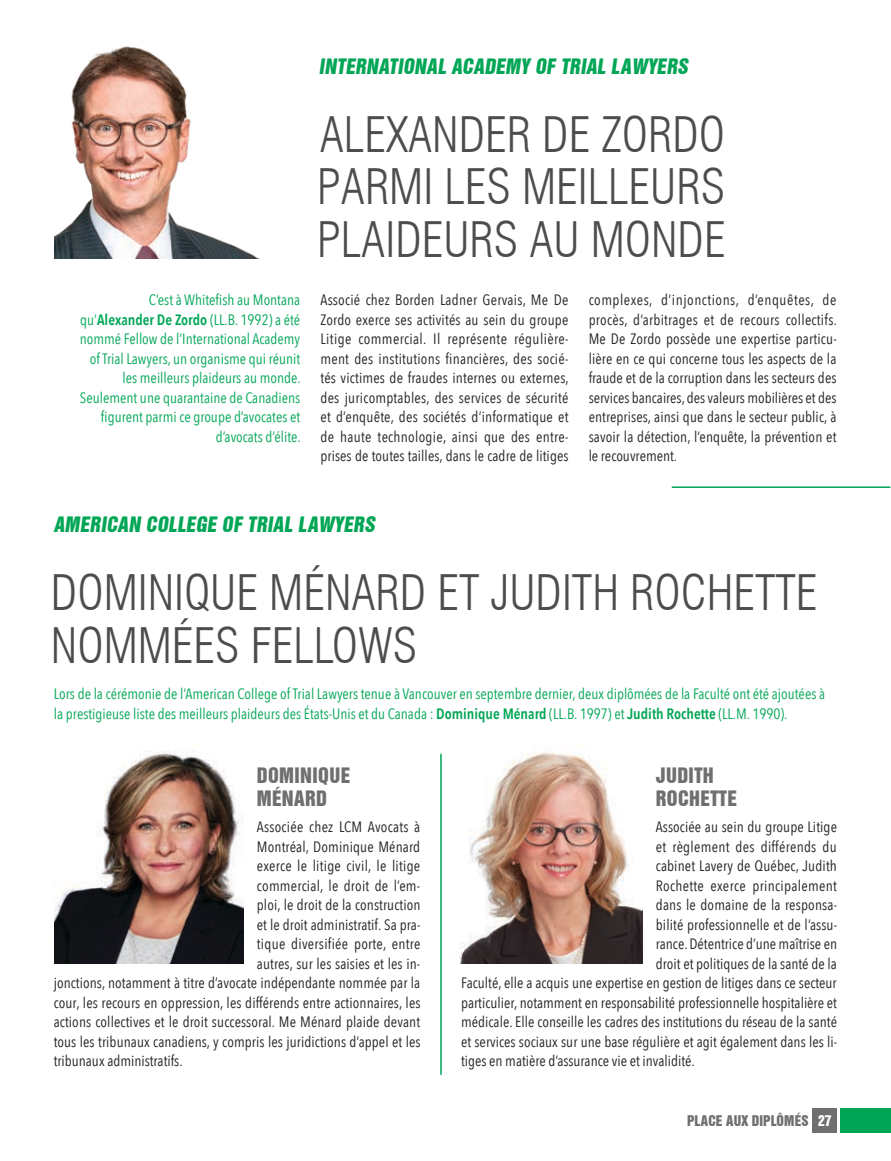
<style>
.page{position:relative;width:891px;height:1161px;background:#fff}
.page>*{position:absolute;margin:0;border:0;box-sizing:border-box;transform-origin:0 0}
.t1{font:300 condensed 47.85px/52.5px "Swiss 721 BT";color:#4d4d4f;text-align:justify}
.t2{font:19.5px "Swiss 921 BT Regular A";color:#00a656}
.t3{font:19.5px/23.4px "Swiss 921 BT Regular A";letter-spacing:.02em;color:#6d6f71}
.t4{font:15px/19.5px "Avenir Next Condensed";letter-spacing:.005em;color:#231f20;text-align:justify}
.t5{font:15px/19.5px "Avenir Next Condensed";color:#00a656;text-align:right}
.t6{font:13.5px "Swiss 921 BT Regular A";letter-spacing:.01em;color:#6d6f71}
.s1{font-weight:600}
.s2{color:#fff}
</style>
<div class="page">
<div style="left:813px;top:1108px;width:24px;height:24px;background:#6d6f71"></div>
<div style="left:840px;top:1108px;width:51px;height:24px;background:#00a656"></div>
<hr style="left:672px;top:486px;width:218px;height:2px;background:#00a656">
<hr style="left:440px;top:754px;width:2px;height:321px;background:#00a656">
<img style="left:55px;top:46px;width:203px;height:212px">
<img style="left:55px;top:751px;width:188px;height:213px">
<img style="left:459px;top:751px;width:183px;height:213px">
<h2 class="t2" style="left:319px;top:54px;width:374px">INTERNATIONAL ACADEMY OF TRIAL LAWYERS</h2>
<p class="t5" style="left:80px;top:290px;width:222px">C’est à Whitefish au Montana qu’<span class="s1">Alexander De Zordo</span> (LL.B. 1992) a été nommé Fellow de l’International Academy of Trial Lawyers, un organisme qui réunit les meilleurs plaideurs au monde.<br>Seulement une quarantaine de Canadiens figurent parmi ce groupe d’avocates et d’avocats d’élite.</p>
<h1 class="t1" style="left:317px;top:108px;width:410px">ALEXANDER DE ZORDO PARMI LES MEILLEURS PLAIDEURS AU MONDE</h1>
<p class="t4" style="left:321px;top:290px;width:250px">Associé chez Borden Ladner Gervais, Me De Zordo exerce ses activités au sein du groupe Litige commercial. Il représente régulière&shy;ment des institutions financières, des socié&shy;tés victimes de fraudes internes ou externes, des juricomptables, des services de sécurité et d’enquête, des sociétés d’informatique et de haute technologie, ainsi que des entre&shy;prises de toutes tailles, dans le cadre de litiges</p>
<p class="t4" style="left:589px;top:290px;width:250px">complexes, d’injonctions, d’enquêtes, de procès, d’arbitrages et de recours collectifs.<br>Me De Zordo possède une expertise particu&shy;lière en ce qui concerne tous les aspects de la fraude et de la corruption dans les secteurs des services bancaires, des valeurs mobilières et des entreprises, ainsi que dans le secteur public, à savoir la détection, l’enquête, la prévention et le recouvrement.</p>
<h2 class="t2" style="left:54px;top:511px;width:326px">AMERICAN COLLEGE OF TRIAL LAWYERS</h2>
<h1 class="t1" style="left:51px;top:567px;width:768px">DOMINIQUE MÉNARD ET JUDITH ROCHETTE<br>NOMMÉES FELLOWS</h1>
<p class="t5" style="left:54px;top:684px;width:773px;text-align:left">Lors de la cérémonie de l’American College of Trial Lawyers tenue à Vancouver en septembre dernier, deux diplômées de la Faculté ont été ajoutées à la prestigieuse liste des meilleurs plaideurs des États-Unis et du Canada : <span class="s1">Dominique Ménard</span> (LL.B. 1997) et <span class="s1">Judith Rochette</span> (LL.M. 1990).</p>
<h2 class="t3" style="left:257px;top:763px;width:95px">DOMINIQUE<br>MÉNARD</h2>
<p class="t4" style="left:257px;top:817px;width:165px">Associée chez LCM Avocats à</p>
<p class="t4" style="left:257px;top:836px;width:165px">Montréal, Dominique Ménard</p>
<p class="t4" style="left:257px;top:856px;width:165px">exerce le litige civil, le litige</p>
<p class="t4" style="left:257px;top:875px;width:165px">commercial, le droit de l’em-</p>
<p class="t4" style="left:257px;top:895px;width:165px">ploi, le droit de la construction</p>
<p class="t4" style="left:257px;top:914px;width:165px">et le droit administratif. Sa pra-</p>
<p class="t4" style="left:257px;top:934px;width:165px">tique diversifiée porte, entre</p>
<p class="t4" style="left:257px;top:953px;width:165px">autres, sur les saisies et les in-</p>
<p class="t4" style="left:54px;top:973px;width:368px">jonctions, notamment à titre d’avocate indépendante nommée par la</p>
<p class="t4" style="left:54px;top:992px;width:368px">cour, les recours en oppression, les différends entre actionnaires, les</p>
<p class="t4" style="left:54px;top:1012px;width:368px">actions collectives et le droit successoral. Me Ménard plaide devant</p>
<p class="t4" style="left:54px;top:1031px;width:368px">tous les tribunaux canadiens, y compris les juridictions d’appel et les</p>
<p class="t4" style="left:54px;top:1051px;width:130px">tribunaux administratifs.</p>
<h2 class="t3" style="left:656px;top:763px;width:82px">JUDITH<br>ROCHETTE</h2>
<p class="t4" style="left:656px;top:817px;width:183px">Associée au sein du groupe Litige</p>
<p class="t4" style="left:656px;top:836px;width:183px">et règlement des différends du</p>
<p class="t4" style="left:656px;top:856px;width:183px">cabinet Lavery de Québec, Judith</p>
<p class="t4" style="left:656px;top:875px;width:183px">Rochette exerce principalement</p>
<p class="t4" style="left:656px;top:895px;width:183px">dans le domaine de la responsa-</p>
<p class="t4" style="left:656px;top:914px;width:183px">bilité professionnelle et de l’assu-</p>
<p class="t4" style="left:656px;top:934px;width:183px">rance. Détentrice d’une maîtrise en</p>
<p class="t4" style="left:656px;top:953px;width:183px">droit et politiques de la santé de la</p>
<p class="t4" style="left:461px;top:973px;width:377px">Faculté, elle a acquis une expertise en gestion de litiges dans ce secteur</p>
<p class="t4" style="left:461px;top:992px;width:377px">particulier, notamment en responsabilité professionnelle hospitalière et</p>
<p class="t4" style="left:461px;top:1012px;width:377px">médicale. Elle conseille les cadres des institutions du réseau de la santé</p>
<p class="t4" style="left:461px;top:1031px;width:377px">et services sociaux sur une base régulière et agit également dans les li-</p>
<p class="t4" style="left:461px;top:1051px;width:235px">tiges en matière d’assurance vie et invalidité.</p>
<p class="t6" style="left:687px;top:1112px;width:146px">PLACE AUX DIPLÔMÉS <span class="s2">27</span></p>
</div>
